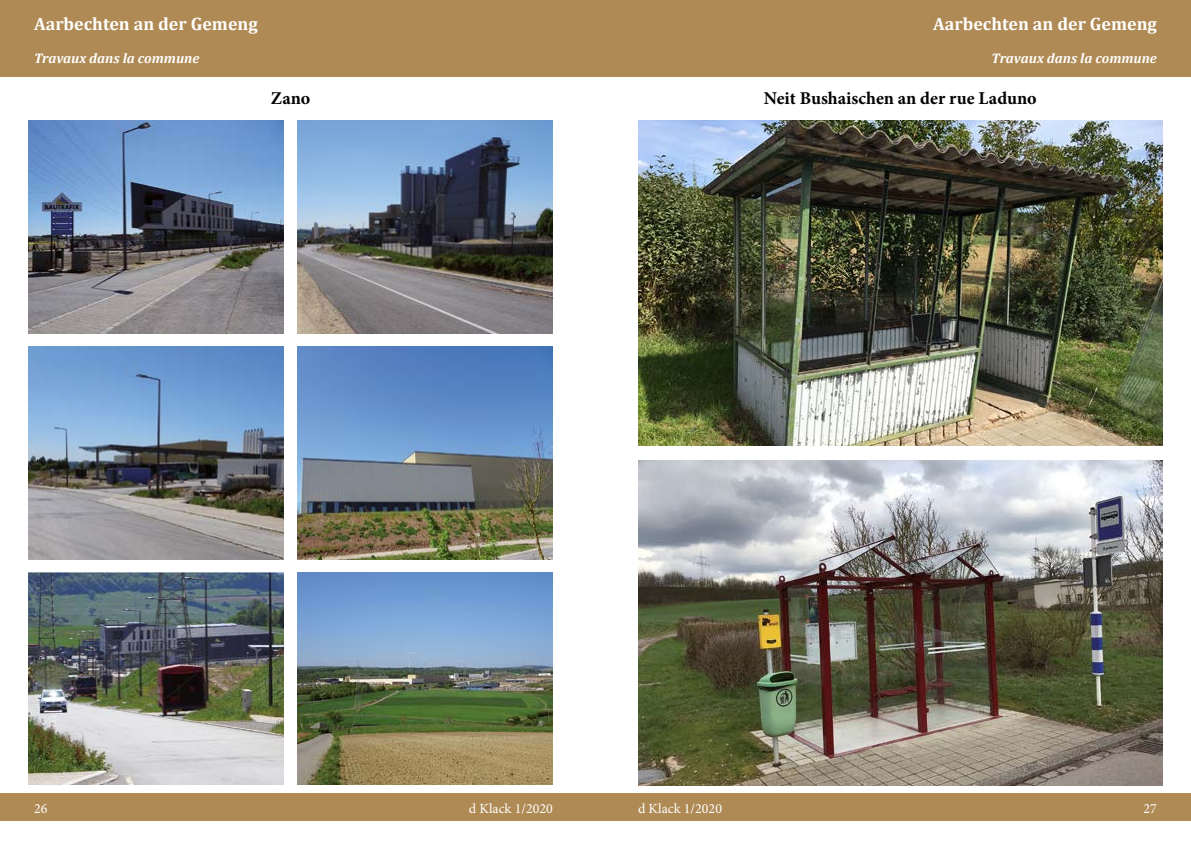
<style>
.page{position:relative;width:1191px;height:842px;background:#fff}
.page>*{position:absolute;margin:0;border:0;box-sizing:border-box;transform-origin:0 0}
.t1{font:700 18px "Cambria";color:#fff}
.t2{font:700 18px "Minion Pro";color:#000}
.t3{font:italic 700 14px "Cambria";color:#fff}
.t4{font:14px "Minion Pro";color:#fff}
</style>
<div class="page">
<div style="left:0;top:794px;width:291px;height:27px;background:#af8a54"></div>
<div style="left:900px;top:794px;width:291px;height:27px;background:#af8a54"></div>
<div style="left:291px;top:794px;width:304px;height:27px;background:#af8a54"></div>
<div style="left:595px;top:794px;width:305px;height:27px;background:#af8a54"></div>
<div style="left:0;top:0;width:595px;height:77px;background:#af8a54"></div>
<div style="left:595px;top:0;width:596px;height:77px;background:#af8a54"></div>
<img style="left:638px;top:120px;width:524px;height:326px">
<img style="left:638px;top:460px;width:524px;height:325px">
<img style="left:29px;top:120px;width:254px;height:213px">
<img style="left:298px;top:120px;width:255px;height:213px">
<img style="left:29px;top:347px;width:254px;height:212px">
<img style="left:298px;top:347px;width:254px;height:212px">
<img style="left:29px;top:573px;width:254px;height:212px">
<img style="left:298px;top:573px;width:254px;height:212px">
<p class="t1" style="left:34px;top:11px;width:225px">Aarbechten an der Gemeng</p>
<p class="t3" style="left:34px;top:49px;width:167px">Travaux dans la commune</p>
<p class="t1" style="left:933px;top:11px;width:225px">Aarbechten an der Gemeng</p>
<p class="t3" style="left:991px;top:49px;width:167px">Travaux dans la commune</p>
<p class="t2" style="left:271px;top:85px;width:41px">Zano</p>
<p class="t2" style="left:764px;top:85px;width:274px">Neit Bushaischen an der rue Laduno</p>
<p class="t4" style="left:34px;top:799px;width:15px">26</p>
<p class="t4" style="left:469px;top:799px;width:86px">d Klack 1/2020</p>
<p class="t4" style="left:638px;top:799px;width:86px">d Klack 1/2020</p>
<p class="t4" style="left:1143px;top:799px;width:15px">27</p>
</div>
